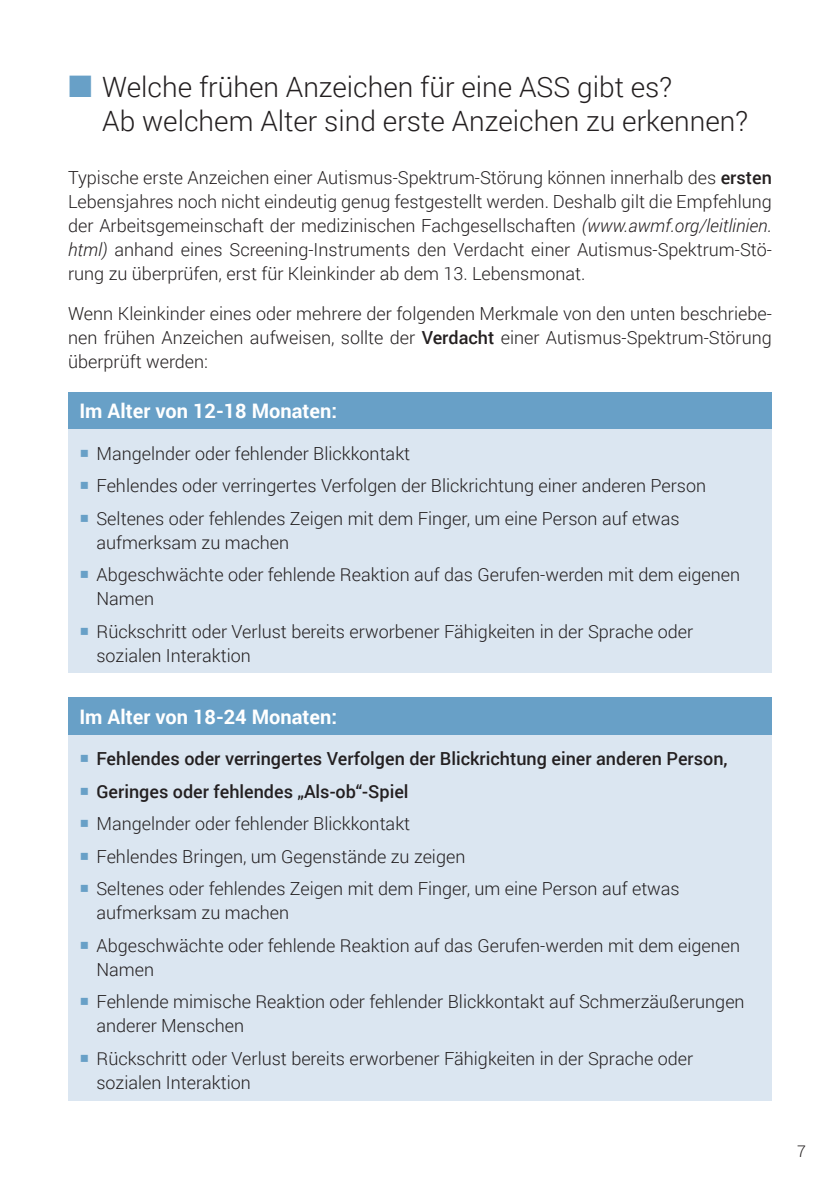
<style>
.page{position:relative;width:840px;height:1191px;background:#fff}
.page>*{position:absolute;margin:0;border:0;box-sizing:border-box;transform-origin:0 0}
.t1{font:300 28px/34px "Roboto";color:#231f20}
.t2{font:700 20px "Roboto";color:#fff}
.t3{font:300 18px/24px "Roboto";color:#231f20}
.t4{font:500 18px "Roboto";color:#231f20}
.t5{font:300 16px "Roboto";color:#231f20}
.s1{font-weight:500}
.s2{font-style:italic}
.s3{color:#68a0c7}
</style>
<div class="page">
<div style="left:68px;top:391px;width:703px;height:38px;background:#68a0c7"></div>
<div style="left:68px;top:429px;width:703px;height:244px;background:#dbe6f1"></div>
<div style="left:68px;top:697px;width:703px;height:38px;background:#68a0c7"></div>
<div style="left:68px;top:735px;width:703px;height:365px;background:#dbe6f1"></div>
<h1 class="t1" style="left:102px;top:69px;width:647px">Welche frühen Anzeichen für eine ASS gibt es?<br>Ab welchem Alter sind erste Anzeichen zu erkennen?</h1>
<p class="t3" style="left:68px;top:165px;width:705px;text-align:justify">Typische erste Anzeichen einer Autismus-Spektrum-Störung können innerhalb des <span class="s1">ersten </span>Lebensjahres noch nicht eindeutig genug festgestellt werden. Deshalb gilt die Empfehlung der Arbeitsgemeinschaft der medizinischen Fachgesellschaften <span class="s2">(www.awmf.org/leitlinien. html)</span> anhand eines Screening-Instruments den Verdacht einer Autismus-Spektrum-Stö&shy;rung zu überprüfen, erst für Kleinkinder ab dem 13. Lebensmonat.</p>
<p class="t3" style="left:68px;top:301px;width:705px;text-align:justify">Wenn Kleinkinder eines oder mehrere der folgenden Merkmale von den unten beschriebe&shy;nen frühen Anzeichen aufweisen, sollte der <span class="s1">Verdacht</span> einer Autismus-Spektrum-Störung überprüft werden:</p>
<p class="t2" style="left:79px;top:397px;width:259px">Im Alter von 12-18 Monaten:</p>
<p class="t3" style="left:79px;top:441px;width:332px"><span class="s3">○</span> Mangelnder oder fehlender Blickkontakt</p>
<p class="t3" style="left:79px;top:473px;width:627px"><span class="s3">○</span> Fehlendes oder verringertes Verfolgen der Blickrichtung einer anderen Person</p>
<p class="t3" style="left:96px;top:506px;width:584px;text-indent:-17px"><span class="s3">○</span> Seltenes oder fehlendes Zeigen mit dem Finger, um eine Person auf etwas aufmerksam zu machen</p>
<p class="t3" style="left:96px;top:562px;width:644px;text-indent:-17px"><span class="s3">○</span> Abgeschwächte oder fehlende Reaktion auf das Gerufen-werden mit dem eigenen<br>Namen</p>
<p class="t3" style="left:96px;top:619px;width:598px;text-indent:-17px"><span class="s3">○</span> Rückschritt oder Verlust bereits erworbener Fähigkeiten in der Sprache oder sozialen Interaktion</p>
<p class="t2" style="left:79px;top:702px;width:259px">Im Alter von 18-24 Monaten:</p>
<p class="t4" style="left:79px;top:746px;width:649px"><span class="s3">○</span> Fehlendes oder verringertes Verfolgen der Blickrichtung einer anderen Person,</p>
<p class="t4" style="left:79px;top:778px;width:330px"><span class="s3">○</span> Geringes oder fehlendes „Als-ob“-Spiel</p>
<p class="t3" style="left:79px;top:811px;width:332px"><span class="s3">○</span> Mangelnder oder fehlender Blickkontakt</p>
<p class="t3" style="left:79px;top:844px;width:387px"><span class="s3">○</span> Fehlendes Bringen, um Gegenstände zu zeigen</p>
<p class="t3" style="left:96px;top:876px;width:584px;text-indent:-17px"><span class="s3">○</span> Seltenes oder fehlendes Zeigen mit dem Finger, um eine Person auf etwas aufmerksam zu machen</p>
<p class="t3" style="left:96px;top:933px;width:644px;text-indent:-17px"><span class="s3">○</span> Abgeschwächte oder fehlende Reaktion auf das Gerufen-werden mit dem eigenen<br>Namen</p>
<p class="t3" style="left:96px;top:989px;width:649px;text-indent:-17px"><span class="s3">○</span> Fehlende mimische Reaktion oder fehlender Blickkontakt auf Schmerzäußerungen anderer Menschen</p>
<p class="t3" style="left:96px;top:1046px;width:598px;text-indent:-17px"><span class="s3">○</span> Rückschritt oder Verlust bereits erworbener Fähigkeiten in der Sprache oder sozialen Interaktion</p>
<p class="t5" style="left:796px;top:1140px;width:10px">7</p>
</div>
